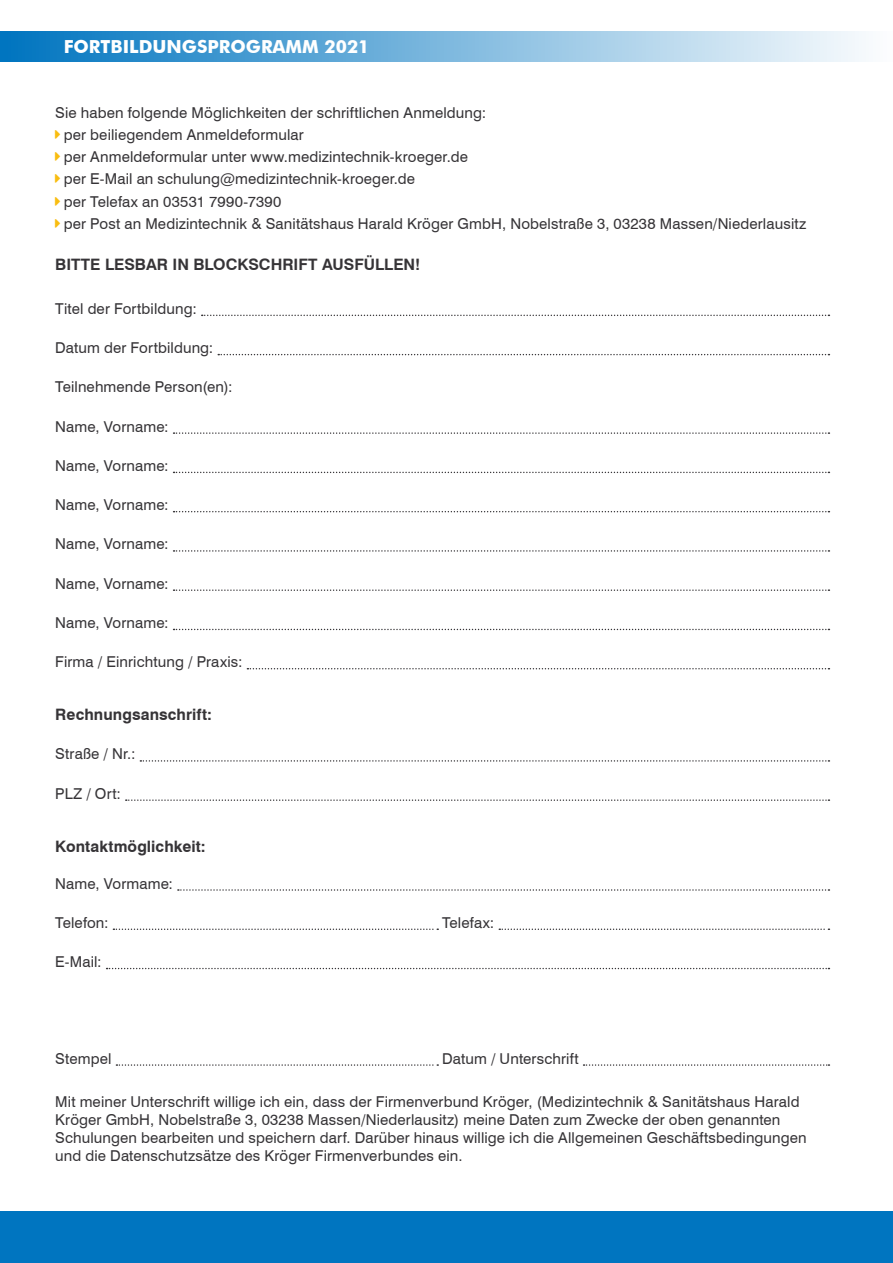
<style>
.page{position:relative;width:893px;height:1263px;background:#fff}
.page>*{position:absolute;margin:0;border:0;box-sizing:border-box;transform-origin:0 0}
.t1{font:700 18px "Futura BT";color:#fff}
.t2{font:700 15.75px "Swiss 721 BT";color:#363437}
.t3{font:15px/22.2px "Swiss 721 BT";letter-spacing:.01em;color:#363437}
</style>
<div class="page">
<div style="left:0;top:31px;width:893px;height:31px;background:linear-gradient(to right,#0074bf,#fdfdfe)"></div>
<div style="left:0;top:1212px;width:893px;height:51px;background:#0075c0"></div>
<svg style="left:202px;top:315px;width:627px;height:1px"></svg>
<svg style="left:218px;top:354px;width:611px;height:1px"></svg>
<svg style="left:174px;top:432px;width:655px;height:2px"></svg>
<svg style="left:174px;top:472px;width:655px;height:1px"></svg>
<svg style="left:174px;top:511px;width:655px;height:1px"></svg>
<svg style="left:174px;top:550px;width:655px;height:2px"></svg>
<svg style="left:174px;top:589px;width:655px;height:2px"></svg>
<svg style="left:174px;top:629px;width:655px;height:1px"></svg>
<svg style="left:247px;top:668px;width:582px;height:1px"></svg>
<svg style="left:140px;top:760px;width:689px;height:2px"></svg>
<svg style="left:126px;top:799px;width:703px;height:2px"></svg>
<svg style="left:178px;top:889px;width:651px;height:2px"></svg>
<svg style="left:113px;top:928px;width:325px;height:2px"></svg>
<svg style="left:499px;top:928px;width:330px;height:2px"></svg>
<svg style="left:107px;top:968px;width:722px;height:1px"></svg>
<svg style="left:116px;top:1064px;width:322px;height:2px"></svg>
<svg style="left:584px;top:1064px;width:245px;height:2px"></svg>
<p class="t1" style="left:64px;top:39px;width:307px">FORTBILDUNGSPROGRAMM 2021</p>
<p class="t3" style="left:64px;top:103px;width:744px;text-indent:-9px">Sie haben folgende Möglichkeiten der schriftlichen Anmeldung:<br>per beiliegendem Anmeldeformular<br>per Anmeldeformular unter www.medizintechnik-kroeger.de<br>per E-Mail an schulung@medizintechnik-kroeger.de<br>per Telefax an 03531 7990-7390<br>per Post an Medizintechnik &amp; Sanitätshaus Harald Kröger GmbH, Nobelstraße 3, 03238 Massen/Niederlausitz</p>
<p class="t2" style="left:55px;top:259px;width:367px">BITTE LESBAR IN BLOCKSCHRIFT AUSFÜLLEN!</p>
<p class="t3" style="left:55px;top:299px;width:143px">Titel der Fortbildung:</p>
<p class="t3" style="left:55px;top:338px;width:160px">Datum der Fortbildung:</p>
<p class="t3" style="left:55px;top:377px;width:179px">Teilnehmende Person(en):</p>
<p class="t3" style="left:55px;top:417px;width:115px">Name, Vorname:</p>
<p class="t3" style="left:55px;top:456px;width:115px">Name, Vorname:</p>
<p class="t3" style="left:55px;top:495px;width:115px">Name, Vorname:</p>
<p class="t3" style="left:55px;top:534px;width:115px">Name, Vorname:</p>
<p class="t3" style="left:55px;top:574px;width:115px">Name, Vorname:</p>
<p class="t3" style="left:55px;top:613px;width:115px">Name, Vorname:</p>
<p class="t3" style="left:55px;top:652px;width:189px">Firma / Einrichtung / Praxis:</p>
<p class="t2" style="left:55px;top:708px;width:158px">Rechnungsanschrift:</p>
<p class="t3" style="left:55px;top:744px;width:82px">Straße / Nr.:</p>
<p class="t3" style="left:55px;top:784px;width:67px">PLZ / Ort:</p>
<p class="t2" style="left:55px;top:840px;width:152px">Kontaktmöglichkeit:</p>
<p class="t3" style="left:55px;top:873px;width:119px">Name, Vormame:</p>
<p class="t3" style="left:55px;top:913px;width:55px">Telefon:</p>
<p class="t3" style="left:442px;top:913px;width:54px">Telefax:</p>
<p class="t3" style="left:55px;top:952px;width:48px">E-Mail:</p>
<p class="t3" style="left:55px;top:1048px;width:58px">Stempel</p>
<p class="t3" style="left:442px;top:1048px;width:138px">Datum / Unterschrift</p>
<p class="t3" style="left:55px;top:1094px;width:753px;line-height:18px">Mit meiner Unterschrift willige ich ein, dass der Firmenverbund Kröger, (Medizintechnik &amp; Sanitätshaus Harald Kröger GmbH, Nobelstraße 3, 03238 Massen/Niederlausitz) meine Daten zum Zwecke der oben genannten Schulungen bearbeiten und speichern darf. Darüber hinaus willige ich die Allgemeinen Geschäftsbedingungen und die Datenschutzsätze des Kröger Firmenverbundes ein.</p>
</div>
